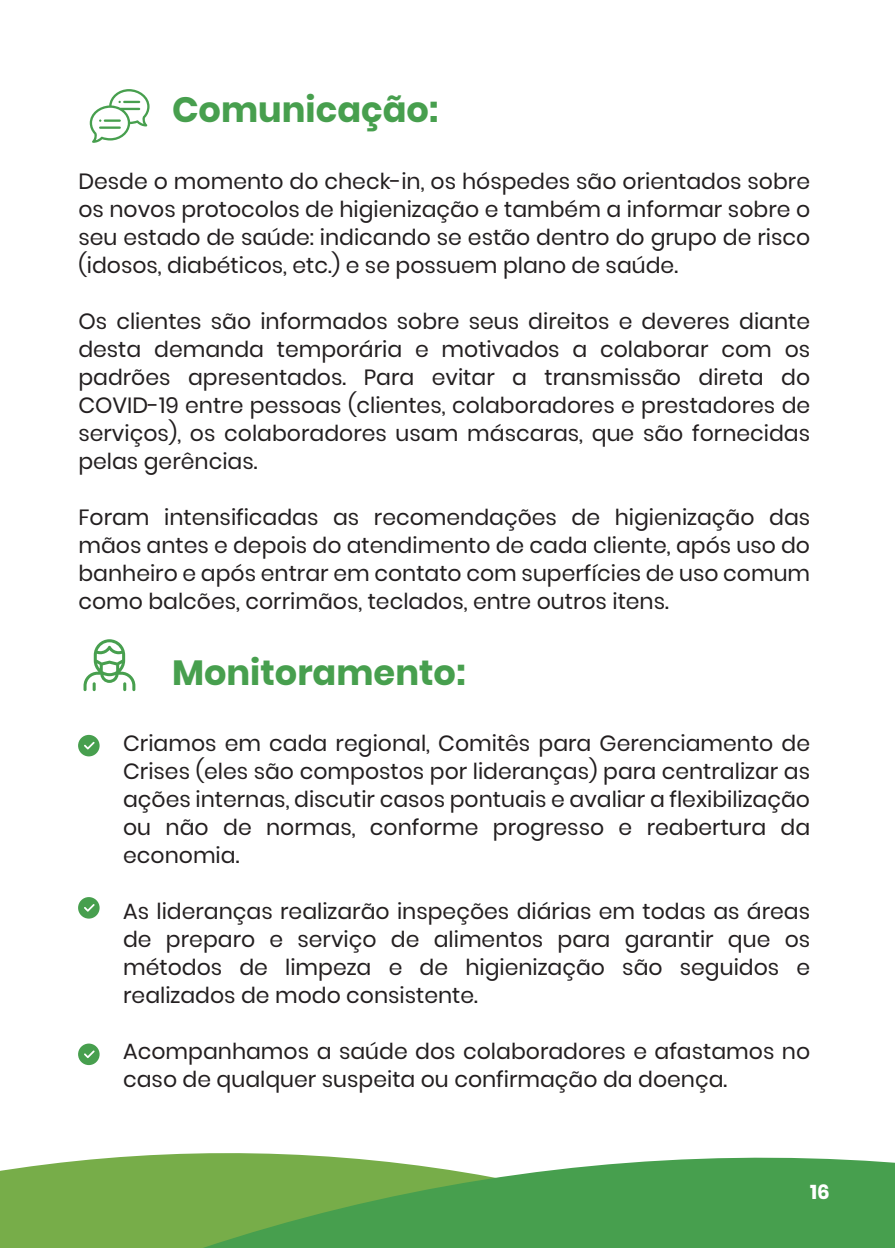
<style>
.page{position:relative;width:896px;height:1248px;background:#fff}
.page>*{position:absolute;margin:0;border:0;box-sizing:border-box;transform-origin:0 0}
.t1{font:700 35.2px "Poppins";color:#479f4e}
.t2{font:22px/28px "Poppins";color:#231f20;text-align:justify}
.t3{font:700 20px "Poppins";color:#fff}
</style>
<div class="page">
<svg style="left:0;top:1064px;width:894px;height:183px"></svg>
<svg style="left:90px;top:89px;width:60px;height:54px"></svg>
<svg style="left:78px;top:734px;width:22px;height:22px"></svg>
<svg style="left:78px;top:897px;width:22px;height:21px"></svg>
<svg style="left:78px;top:1043px;width:22px;height:21px"></svg>
<svg style="left:84px;top:639px;width:51px;height:52px"></svg>
<h1 class="t1" style="left:172px;top:89px;width:268px">Comunicação:</h1>
<p class="t2" style="left:78px;top:167px;width:733px">Desde o momento do check-in, os hóspedes são orientados sobre os novos protocolos de higienização e também a informar sobre o seu estado de saúde: indicando se estão dentro do grupo de risco (idosos, diabéticos, etc.) e se possuem plano de saúde.</p>
<p class="t2" style="left:78px;top:307px;width:733px">Os clientes são informados sobre seus direitos e deveres diante desta demanda temporária e motivados a colaborar com os padrões apresentados. Para evitar a transmissão direta do COVID-19 entre pessoas (clientes, colaboradores e prestadores de serviços), os colaboradores usam máscaras, que são fornecidas pelas gerências.</p>
<p class="t2" style="left:78px;top:503px;width:733px">Foram intensificadas as recomendações de higienização das mãos antes e depois do atendimento de cada cliente, após uso do banheiro e após entrar em contato com superfícies de uso comum como balcões, corrimãos, teclados, entre outros itens.</p>
<h1 class="t1" style="left:172px;top:651px;width:295px">Monitoramento:</h1>
<p class="t2" style="left:123px;top:729px;width:688px">Criamos em cada regional, Comitês para Gerenciamento de Crises (eles são compostos por lideranças) para centralizar as ações internas, discutir casos pontuais e avaliar a flexibilização ou não de normas, conforme progresso e reabertura da economia.</p>
<p class="t2" style="left:123px;top:897px;width:688px">As lideranças realizarão inspeções diárias em todas as áreas de preparo e serviço de alimentos para garantir que os métodos de limpeza e de higienização são seguidos e realizados de modo consistente.</p>
<p class="t2" style="left:123px;top:1037px;width:688px">Acompanhamos a saúde dos colaboradores e afastamos no caso de qualquer suspeita ou confirmação da doença.</p>
<p class="t3" style="left:810px;top:1180px;width:21px">16</p>
</div>
